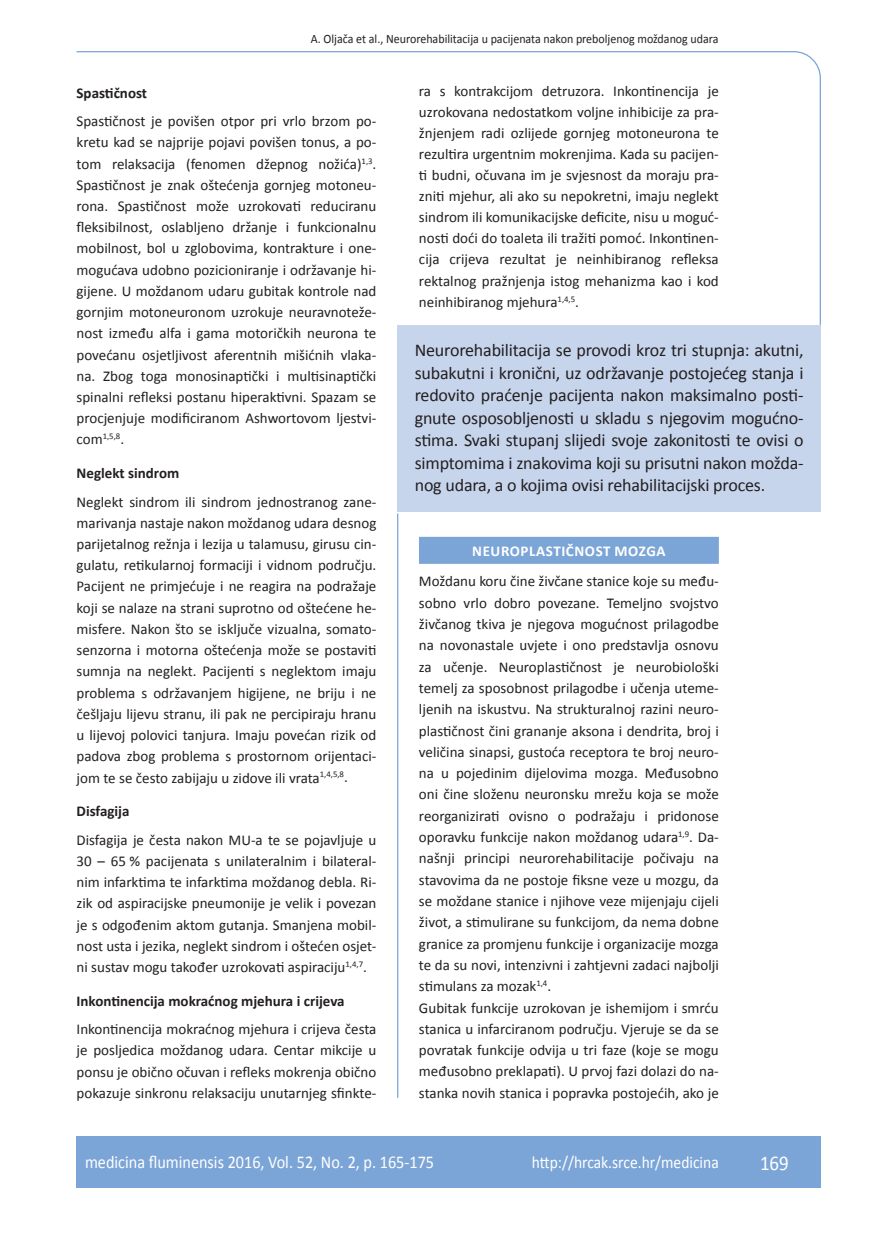
<style>
.page{position:relative;width:872px;height:1234px;background:#fff}
.page>*{position:absolute;margin:0;border:0;box-sizing:border-box;transform-origin:0 0}
.t1{font:21px "Calibri";color:#fff;scale:.9 1}
.t2{font:18px/22.5px "Calibri";letter-spacing:-.01em;color:#231f20;text-align:justify}
.t3{font:18px "Calibri";color:#fff;scale:.9 1}
.t4{font:17.25px "Calibri";color:#fff;scale:.9 1}
.t5{font:15px/21.1px "Calibri";color:#231f20;text-align:justify}
.t6{font:700 15px "Calibri";color:#231f20}
.t7{font:700 15px "Calibri";letter-spacing:.04em;color:#fff}
.t8{font:12.75px "Calibri";color:#231f20;scale:.94 1}
.t9{font:8.7px "Calibri";color:#231f20}
.s1{font-size:15px}
</style>
<div class="page">
<svg style="left:76px;top:51px;width:745px;height:275px"></svg>
<hr style="left:397px;top:513px;width:1px;height:584px;background:#7ca5d7">
<div style="left:77px;top:1135px;width:744px;height:51px;background:#7ca5d7"></div>
<div style="left:398px;top:325px;width:422px;height:187px;background:#c6d5ec"></div>
<div style="left:419px;top:536px;width:300px;height:27px;background:#7ca5d7"></div>
<p class="t8" style="left:311px;top:30px;width:435px">A. Oljača et al., Neurorehabilitacija u pacijenata nakon preboljenog moždanog udara</p>
<p class="t6" style="left:77px;top:84px;width:72px">Spastičnost</p>
<p class="t5" style="left:77px;top:110px;width:301px">Spastičnost je povišen otpor pri vrlo brzom po&shy;kretu kad se najprije pojavi povišen tonus, a po&shy;tom relaksacija (fenomen džepnog nožića)<sup>1,3</sup>.<br>Spastičnost je znak oštećenja gornjeg motoneu&shy;rona. Spastičnost može uzrokovati reduciranu fleksibilnost, oslabljeno držanje i funkcionalnu mobilnost, bol u zglobovima, kontrakture i one&shy;mogućava udobno pozicioniranje i održavanje hi&shy;gijene. U moždanom udaru gubitak kontrole nad gornjim motoneuronom uzrokuje neuravnoteže&shy;nost između alfa i gama motoričkih neurona te povećanu osjetljivost aferentnih mišićnih vlaka&shy;na. Zbog toga monosinaptički i multisinaptički spinalni refleksi postanu hiperaktivni. Spazam se procjenjuje modificiranom Ashwortovom ljestvi-</p>
<p class="t9" style="left:77px;top:431px;width:49px"><span class="s1">com</span>1,5,8<span class="s1">.</span></p>
<p class="t6" style="left:77px;top:464px;width:104px">Neglekt sindrom</p>
<p class="t5" style="left:77px;top:490px;width:301px">Neglekt sindrom ili sindrom jednostranog zane&shy;marivanja nastaje nakon moždanog udara desnog parijetalnog režnja i lezija u talamusu, girusu cin&shy;gulatu, retikularnoj formaciji i vidnom području.<br>Pacijent ne primjećuje i ne reagira na podražaje koji se nalaze na strani suprotno od oštećene he&shy;misfere. Nakon što se isključe vizualna, somato&shy;senzorna i motorna oštećenja može se postaviti sumnja na neglekt. Pacijenti s neglektom imaju problema s održavanjem higijene, ne briju i ne češljaju lijevu stranu, ili pak ne percipiraju hranu u lijevoj polovici tanjura. Imaju povećan rizik od padova zbog problema s prostornom orijentaci&shy;jom te se često zabijaju u zidove ili vrata<sup>1,4,5,8</sup>.</p>
<p class="t6" style="left:77px;top:802px;width:54px">Disfagija</p>
<p class="t5" style="left:77px;top:828px;width:301px">Disfagija je česta nakon MU-a te se pojavljuje u 30 – 65 % pacijenata s unilateralnim i bilateral&shy;nim infarktima te infarktima moždanog debla. Ri&shy;zik od aspiracijske pneumonije je velik i povezan je s odgođenim aktom gutanja. Smanjena mobil&shy;nost usta i jezika, neglekt sindrom i oštećen osjet&shy;ni sustav mogu također uzrokovati aspiraciju<sup>1,4,7</sup>.</p>
<p class="t6" style="left:77px;top:991px;width:270px">Inkontinencija mokraćnog mjehura i crijeva</p>
<p class="t5" style="left:77px;top:1017px;width:301px">Inkontinencija mokraćnog mjehura i crijeva česta je posljedica moždanog udara. Centar mikcije u ponsu je obično očuvan i refleks mokrenja obično pokazuje sinkronu relaksaciju unutarnjeg sfinkte-</p>
<p class="t5" style="left:419px;top:80px;width:301px">ra s kontrakcijom detruzora. Inkontinencija je uzrokovana nedostatkom voljne inhibicije za pra&shy;žnjenjem radi ozlijede gornjeg motoneurona te rezultira urgentnim mokrenjima. Kada su pacijen&shy;ti budni, očuvana im je svjesnost da moraju pra&shy;zniti mjehur, ali ako su nepokretni, imaju neglekt sindrom ili komunikacijske deficite, nisu u moguć&shy;nosti doći do toaleta ili tražiti pomoć. Inkontinen&shy;cija crijeva rezultat je neinhibiranog refleksa rektalnog pražnjenja istog mehanizma kao i kod neinhibiranog mjehura<sup>1,4,5</sup>.</p>
<p class="t2" style="left:415px;top:338px;width:390px">Neurorehabilitacija se provodi kroz tri stupnja: akutni, subakutni i kronični, uz održavanje postojećeg stanja i redovito praćenje pacijenta nakon maksimalno posti&shy;gnute osposobljenosti u skladu s njegovim mogućno&shy;stima. Svaki stupanj slijedi svoje zakonitosti te ovisi o simptomima i znakovima koji su prisutni nakon možda&shy;nog udara, a o kojima ovisi rehabilitacijski proces.</p>
<p class="t7" style="left:472px;top:541px;width:195px">NEUROPLASTIČNOST MOZGA</p>
<p class="t5" style="left:419px;top:570px;width:301px;text-align:left">Moždanu koru čine živčane stanice koje su među&shy;sobno vrlo dobro povezane. Temeljno svojstvo živčanog tkiva je njegova mogućnost prilagodbe na novonastale uvjete i ono predstavlja osnovu za učenje. Neuroplastičnost je neurobiološki temelj za sposobnost prilagodbe i učenja uteme&shy;ljenih na iskustvu. Na strukturalnoj razini neuro&shy;plastičnost čini grananje aksona i dendrita, broj i veličina sinapsi, gustoća receptora te broj neuro&shy;na u pojedinim dijelovima mozga. Međusobno oni čine složenu neuronsku mrežu koja se može reorganizirati ovisno o podražaju i pridonose oporavku funkcije nakon moždanog udara<sup>1,9</sup>. Da&shy;našnji principi neurorehabilitacije počivaju na stavovima da ne postoje fiksne veze u mozgu, da se moždane stanice i njihove veze mijenjaju cijeli život, a stimulirane su funkcijom, da nema dobne granice za promjenu funkcije i organizacije mozga te da su novi, intenzivni i zahtjevni zadaci najbolji stimulans za mozak<sup>1,4</sup>.<br>Gubitak funkcije uzrokovan je ishemijom i smrću stanica u infarciranom području. Vjeruje se da se povratak funkcije odvija u tri faze (koje se mogu međusobno preklapati). U prvoj fazi dolazi do na&shy;stanka novih stanica i popravka postojećih, ako je</p>
<p class="t3" style="left:85px;top:1150px;width:389px">medicina fluminensis 2016, Vol. 52, No. 2, p. 165-175</p>
<p class="t4" style="left:532px;top:1151px;width:209px">http://hrcak.srce.hr/medicina</p>
<h1 class="t1" style="left:760px;top:1149px;width:33px">169</h1>
</div>
